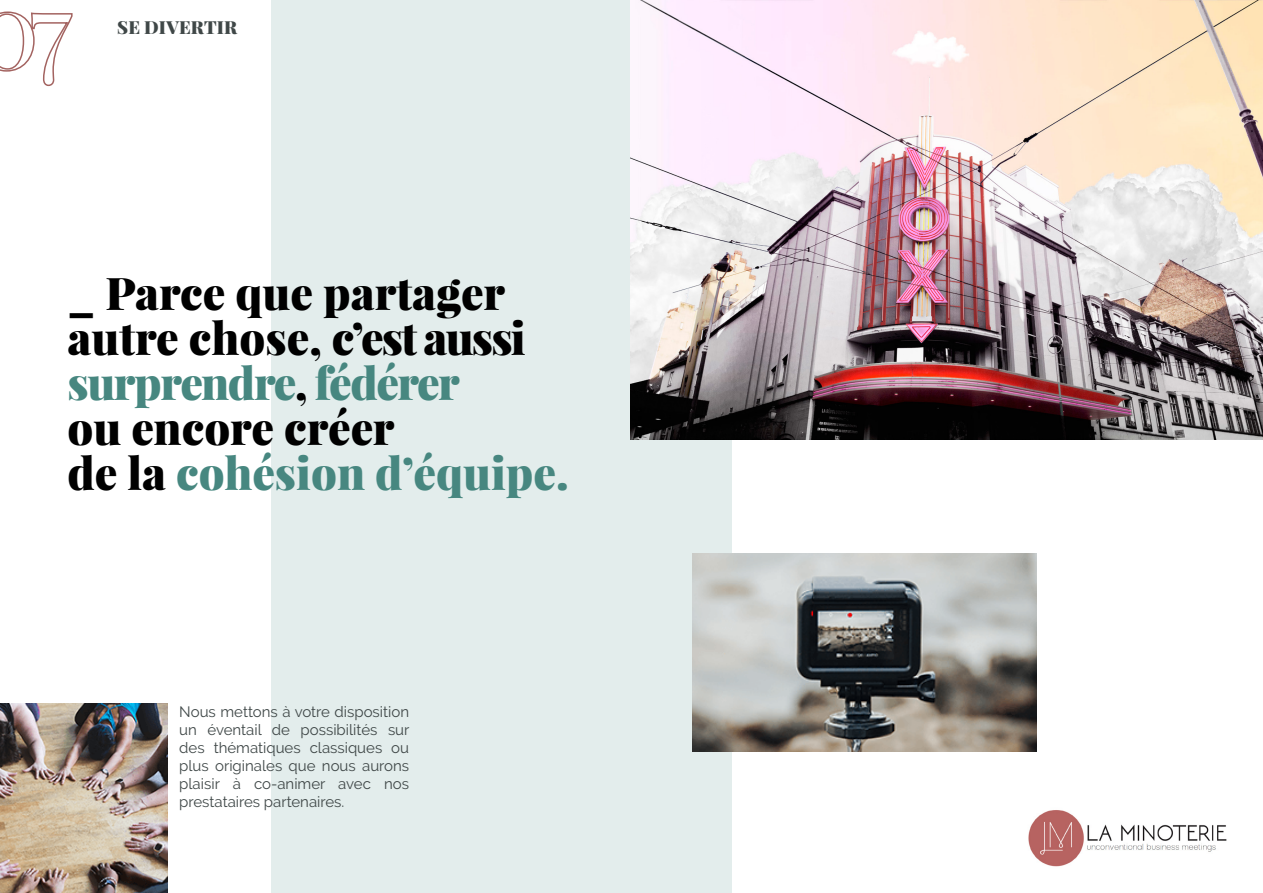
<style>
.page{position:relative;width:1263px;height:893px;background:#fff}
.page>*{position:absolute;margin:0;border:0;box-sizing:border-box;transform-origin:0 0}
.t1{font:900 45px/45px "Playfair Display";color:#000}
.t2{font:900 18px "Playfair Display";letter-spacing:.01em;color:#3f4747}
.t3{font:15px/18px "Raleway";color:#3f4747;text-align:justify}
.s1{color:#478780}
</style>
<div class="page">
<img style="left:1028px;top:810px;width:199px;height:57px">
<div style="left:271px;top:0;width:460px;height:893px;background:#e3edec"></div>
<img style="left:0;top:703px;width:167px;height:190px">
<img style="left:692px;top:553px;width:344px;height:199px">
<img style="left:630px;top:0;width:633px;height:439px">
<svg style="left:0;top:11px;width:73px;height:76px"></svg>
<p class="t2" style="left:117px;top:15px;width:121px">SE DIVERTIR</p>
<h1 class="t1" style="left:67px;top:270px;width:503px">_ Parce que partager autre chose, c’est aussi <span class="s1">surprendre</span>, <span class="s1">fédérer<br></span>ou encore créer<br>de la <span class="s1">cohésion d’équipe.</span></h1>
<p class="t3" style="left:179px;top:703px;width:232px">Nous mettons à votre disposition un éventail de possibilités sur des thématiques classiques ou plus originales que nous aurons plaisir à co-animer avec nos prestataires partenaires.</p>
</div>
